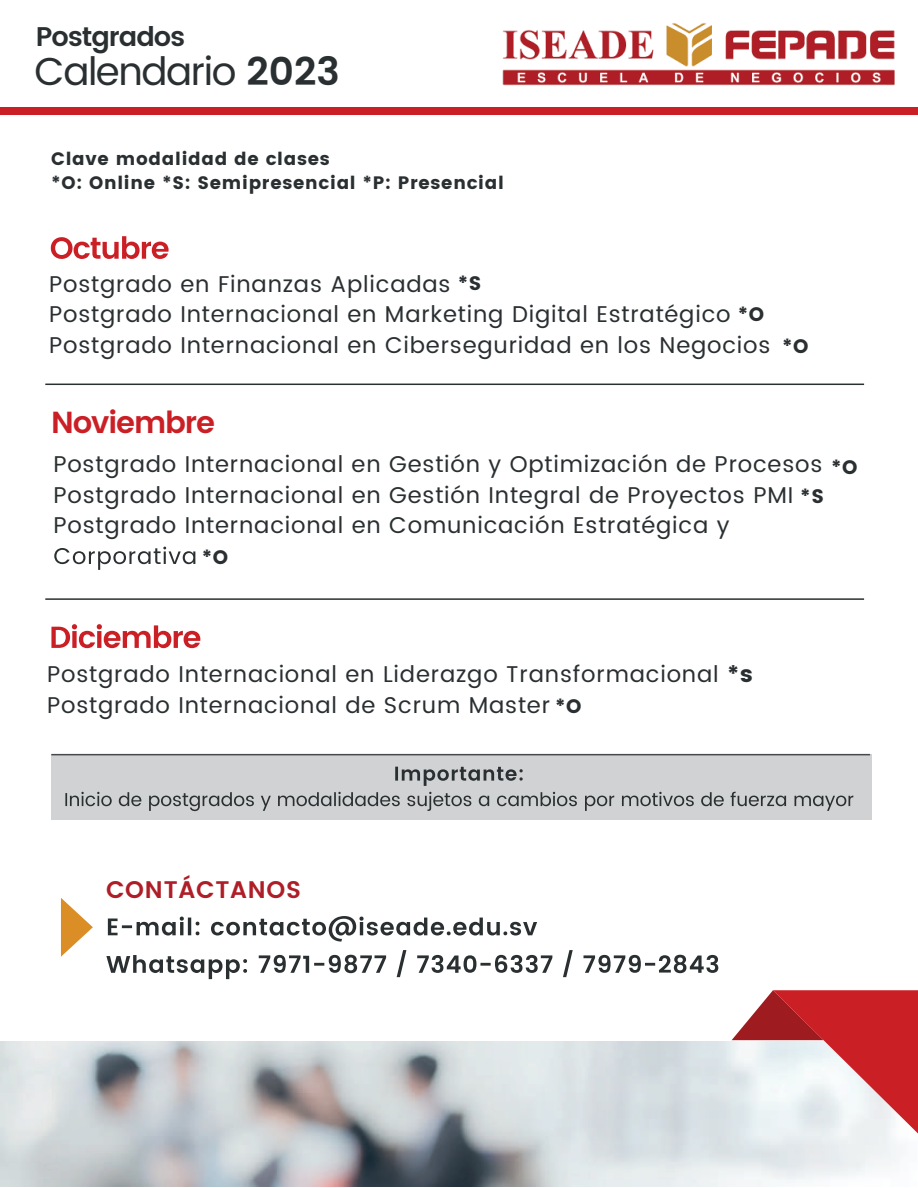
<style>
.page{position:relative;width:918px;height:1188px;background:#fff}
.page>*{position:absolute;margin:0;border:0;box-sizing:border-box;transform-origin:0 0}
.t1{font:39px "Poppins";letter-spacing:-.035em;color:#2a2f31}
.t2{font:600 30.45px "Poppins";letter-spacing:-.035em;color:#cb1f26}
.t3{font:600 27px "Poppins";letter-spacing:-.035em;color:#2a2f31}
.t4{font:600 24px "Poppins";letter-spacing:.03em;color:#af1e27}
.t5{font:22.8px/30.5px "Poppins";letter-spacing:.035em;color:#2a2f31}
.t6{font:19.5px "Poppins";color:#2a2f31}
.t7{font:18px/24px "Poppins";letter-spacing:.04em;color:#2a2f31}
.s1{font-weight:600}
.s2{font-style:inherit}
</style>
<div class="page">
<svg style="left:61px;top:898px;width:32px;height:59px"></svg>
<svg style="left:51px;top:236px;width:118px;height:23px"></svg>
<svg style="left:54px;top:547px;width:141px;height:23px"></svg>
<svg style="left:108px;top:916px;width:429px;height:26px"></svg>
<svg style="left:106px;top:950px;width:612px;height:29px"></svg>
<img style="left:502px;top:23px;width:393px;height:63px">
<div style="left:0;top:107px;width:918px;height:7px;background:#cb1f26"></div>
<img style="left:1px;top:1041px;width:902px;height:146px">
<svg style="left:732px;top:990px;width:186px;height:144px"></svg>
<svg style="left:51px;top:624px;width:149px;height:24px"></svg>
<hr style="left:45px;top:598px;width:819px;height:2px;background:#2a2f31">
<hr style="left:45px;top:384px;width:819px;height:1px;background:#2a2f31">
<hr style="left:51px;top:754px;width:819px;height:1px;background:#2a2f31">
<div style="left:51px;top:755px;width:821px;height:65px;background:#d1d2d3"></div>
<svg style="left:395px;top:767px;width:128px;height:19px"></svg>
<svg style="left:65px;top:792px;width:788px;height:19px"></svg>
<p class="t3" style="left:36px;top:16px;width:151px">Postgrados</p>
<h1 class="t1" style="left:34px;top:43px;width:307px">Calendario <span class="s1">2023</span></h1>
<p class="t7" style="left:51px;top:146px;width:454px">Clave modalidad de clases<br>*O: Online *S: Semipresencial *P: Presencial</p>
<p class="t5" style="left:49px;top:269px;width:723px">Postgrado en Finanzas Aplicadas<br>Postgrado Internacional en Marketing Digital Estratégico<br>Postgrado Internacional en Ciberseguridad en los Negocios</p>
<p class="t6" style="left:458px;top:272px;width:25px">*S</p>
<p class="t6" style="left:738px;top:303px;width:28px">*O</p>
<p class="t6" style="left:782px;top:335px;width:28px">*O</p>
<h2 class="t2" style="left:51px;top:400px;width:165px">Noviembre</h2>
<p class="t5" style="left:53px;top:450px;width:770px">Postgrado Internacional en Gestión y Optimización de Procesos<br>Postgrado Internacional en Gestión Integral de Proyectos PMI<br>Postgrado Internacional en Comunicación Estratégica y</p>
<p class="t6" style="left:800px;top:485px;width:25px">*S</p>
<p class="t6" style="left:202px;top:546px;width:28px">*O</p>
<p class="t6" style="left:831px;top:456px;width:28px">*O</p>
<p class="t5" style="left:47px;top:660px;width:707px">Postgrado Internacional en Liderazgo Transformacional <span class="s2">*s<br></span>Postgrado Internacional de Scrum Master</p>
<p class="t6" style="left:555px;top:695px;width:28px">*O</p>
<p class="t4" style="left:106px;top:871px;width:197px">CONTÁCTANOS</p>
</div>
